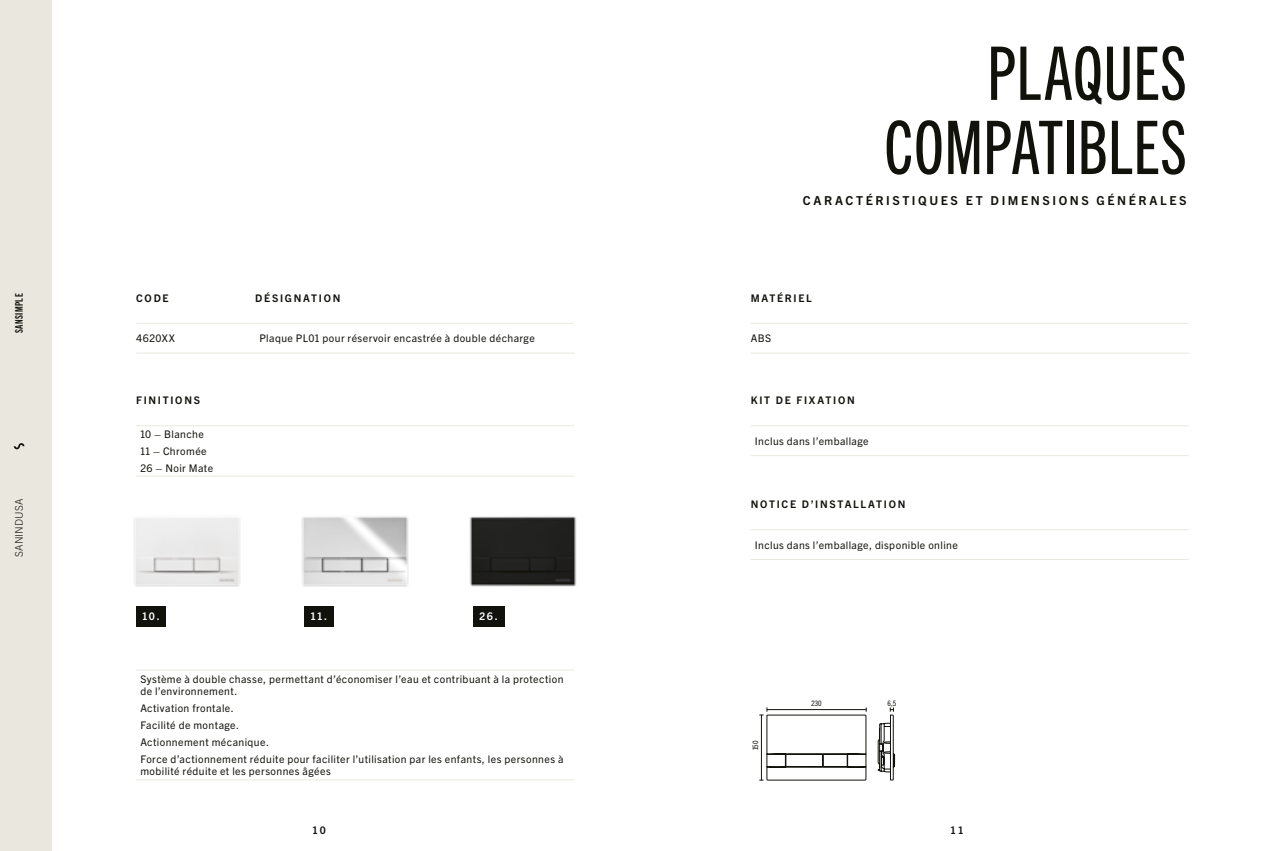
<style>
.page{position:relative;width:1276px;height:851px;background:#fff}
.page>*{position:absolute;margin:0;border:0;box-sizing:border-box;transform-origin:0 0}
.t1{font:74.1px/74.1px "Trade Gothic Next LT Pro Cm";letter-spacing:.005em;color:#12120d;text-align:right}
.t2{font:700 12.3px "Trade Gothic Next LT Pro";letter-spacing:.21em;color:#12120d}
.t3{font:10.5px/16.8px "Trade Gothic Next LT Pro";letter-spacing:.04em;color:#12120d}
.t4{font:700 10.5px "Trade Gothic Next LT Pro";letter-spacing:.165em;color:#12120d}
.t5{font:300 10.5px "Trade Gothic Next LT Pro";letter-spacing:.025em;color:#12120d}
.t6{font:10.5px "Trade Gothic Next LT Pro Bd Cm";letter-spacing:.035em;color:#12120d}
.t7{font:700 10.5px "Trade Gothic Next LT Pro";color:#fff}
.t8{font:condensed 7.5px "Trade Gothic Next LT Pro";color:#12120d}
</style>
<div class="page">
<div style="left:0;top:0;width:51px;height:850px;background:#eae8de"></div>
<svg style="left:14px;top:443px;width:10px;height:6px"></svg>
<hr style="left:136px;top:323px;width:119px;height:1px;background:#eae8de">
<hr style="left:255px;top:323px;width:319px;height:1px;background:#eae8de">
<hr style="left:136px;top:352px;width:119px;height:1px;background:#eae8de">
<hr style="left:255px;top:352px;width:319px;height:1px;background:#eae8de">
<hr style="left:136px;top:425px;width:438px;height:1px;background:#eae8de">
<hr style="left:136px;top:475px;width:438px;height:1px;background:#eae8de">
<hr style="left:136px;top:669px;width:438px;height:1px;background:#eae8de">
<hr style="left:136px;top:779px;width:438px;height:1px;background:#eae8de">
<img style="left:134px;top:518px;width:107px;height:69px">
<img style="left:301px;top:516px;width:108px;height:71px">
<img style="left:469px;top:516px;width:108px;height:71px">
<div style="left:136px;top:605px;width:30px;height:21px;background:#12120d"></div>
<div style="left:304px;top:605px;width:29px;height:21px;background:#12120d"></div>
<div style="left:473px;top:605px;width:31px;height:21px;background:#12120d"></div>
<hr style="left:750px;top:323px;width:438px;height:1px;background:#eae8de">
<hr style="left:750px;top:353px;width:438px;height:1px;background:#eae8de">
<svg style="left:759px;top:707px;width:136px;height:73px"></svg>
<hr style="left:750px;top:529px;width:438px;height:1px;background:#eae8de">
<hr style="left:750px;top:559px;width:438px;height:1px;background:#eae8de">
<hr style="left:750px;top:425px;width:438px;height:1px;background:#eae8de">
<hr style="left:750px;top:455px;width:438px;height:1px;background:#eae8de">
<p class="t6" style="left:12px;top:333px;width:41px;rotate:-90deg">SANSIMPLE</p>
<p class="t5" style="left:12px;top:557px;width:61px;rotate:-90deg">SANINDUSA</p>
<p class="t4" style="left:136px;top:290px;width:34px">CODE</p>
<p class="t4" style="left:255px;top:290px;width:87px">DÉSIGNATION</p>
<p class="t3" style="left:136px;top:329px;width:40px">4620XX</p>
<p class="t3" style="left:259px;top:329px;width:277px">Plaque PL01 pour réservoir encastrée à double décharge</p>
<p class="t4" style="left:136px;top:393px;width:65px">FINITIONS</p>
<p class="t3" style="left:140px;top:425px;width:74px">10 – Blanche<br>11 – Chromée<br>26 – Noir Mate</p>
<p class="t7" style="left:142px;top:609px;width:19px">10.</p>
<p class="t7" style="left:311px;top:609px;width:18px">11.</p>
<p class="t7" style="left:479px;top:609px;width:20px">26.</p>
<p class="t3" style="left:140px;top:671px;width:425px;line-height:12.6px">Système à double chasse, permettant d’économiser l’eau et contribuant à la protection de l’environnement.</p>
<p class="t3" style="left:140px;top:699px;width:425px">Activation frontale.<br>Facilité de montage.<br>Actionnement mécanique.<br>Force d’actionnement réduite pour faciliter l’utilisation par les enfants, les personnes à</p>
<p class="t3" style="left:140px;top:762px;width:192px">mobilité réduite et les personnes âgées</p>
<h1 class="t1" style="left:884px;top:32px;width:304px">PLAQUES<br>COMPATIBLES</h1>
<p class="t2" style="left:803px;top:192px;width:385px">CARACTÉRISTIQUES ET DIMENSIONS GÉNÉRALES</p>
<p class="t4" style="left:750px;top:290px;width:63px">MATÉRIEL</p>
<p class="t3" style="left:750px;top:329px;width:22px">ABS</p>
<p class="t4" style="left:750px;top:393px;width:105px">KIT DE FIXATION</p>
<p class="t3" style="left:755px;top:432px;width:115px">Inclus dans l’emballage</p>
<p class="t4" style="left:750px;top:497px;width:156px">NOTICE D’INSTALLATION</p>
<p class="t3" style="left:755px;top:535px;width:204px">Inclus dans l’emballage, disponible online</p>
<p class="t8" style="left:750px;top:750px;width:11px;rotate:-90deg">150</p>
<p class="t8" style="left:811px;top:698px;width:12px">230</p>
<p class="t8" style="left:887px;top:698px;width:10px">6,5</p>
<p class="t4" style="left:312px;top:822px;width:15px">10</p>
<p class="t4" style="left:950px;top:822px;width:15px">11</p>
</div>
